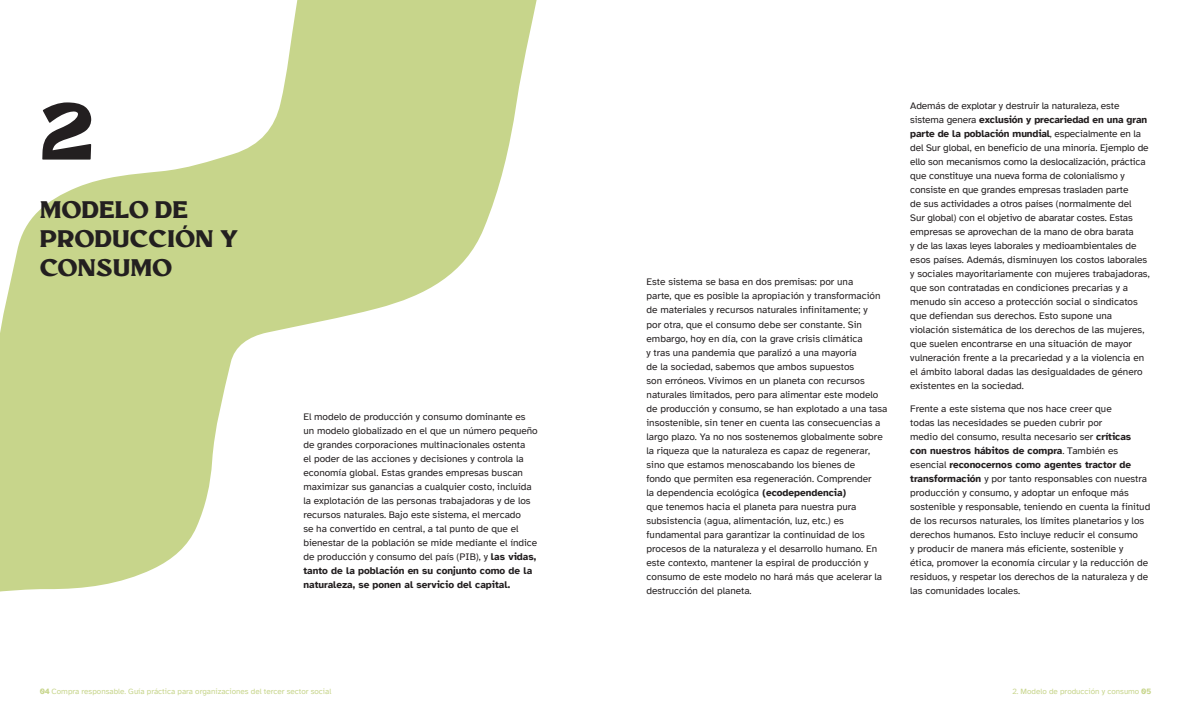
<style>
.page{position:relative;width:1191px;height:709px;background:#fff}
.page>*{position:absolute;margin:0;border:0;box-sizing:border-box;transform-origin:0 0}
.t1{font:80px "Millik";color:#231f20}
.t2{font:24px/28.8px "Millik";color:#231f20}
.t3{font:10px/14px "Atkinson Hyperlegible";color:#231f20}
.t4{font:8px "Atkinson Hyperlegible";color:#c7d58b}
.s1{font-weight:700}
</style>
<div class="page">
<svg style="left:0;top:0;width:537px;height:592px;fill:#c7d58b"></svg>
<p class="t1" style="left:40px;top:86px;width:55px">2</p>
<p class="t3" style="left:910px;top:99px;width:241px">Además de explotar y destruir la naturaleza, este sistema genera <span class="s1">exclusión y precariedad en una gran parte de la población mundial</span>, especialmente en la del Sur global, en beneficio de una minoría. Ejemplo de ello son mecanismos como la deslocalización, práctica que constituye una nueva forma de colonialismo y consiste en que grandes empresas trasladen parte<br>de sus actividades a otros países (normalmente del<br>Sur global) con el objetivo de abaratar costes. Estas empresas se aprovechan de la mano de obra barata<br>y de las laxas leyes laborales y medioambientales de esos países. Además, disminuyen los costos laborales y sociales mayoritariamente con mujeres trabajadoras, que son contratadas en condiciones precarias y a menudo sin acceso a protección social o sindicatos que defiendan sus derechos. Esto supone una violación sistemática de los derechos de las mujeres, que suelen encontrarse en una situación de mayor vulneración frente a la precariedad y a la violencia en el ámbito laboral dadas las desigualdades de género existentes en la sociedad.</p>
<p class="t3" style="left:910px;top:401px;width:241px">Frente a este sistema que nos hace creer que<br>todas las necesidades se pueden cubrir por<br>medio del consumo, resulta necesario ser <span class="s1">críticas con nuestros hábitos de compra</span>. También es esencial <span class="s1">reconocernos como agentes tractor de transformación</span> y por tanto responsables con nuestra producción y consumo, y adoptar un enfoque más sostenible y responsable, teniendo en cuenta la finitud de los recursos naturales, los límites planetarios y los derechos humanos. Esto incluye reducir el consumo<br>y producir de manera más eficiente, sostenible y<br>ética, promover la economía circular y la reducción de residuos, y respetar los derechos de la naturaleza y de las comunidades locales.</p>
<p class="t2" style="left:40px;top:196px;width:200px">MODELO DE<br>PRODUCCIÓN Y<br>CONSUMO</p>
<p class="t3" style="left:646px;top:275px;width:242px">Este sistema se basa en dos premisas: por una<br>parte, que es posible la apropiación y transformación de materiales y recursos naturales infinitamente; y<br>por otra, que el consumo debe ser constante. Sin embargo, hoy en día, con la grave crisis climática<br>y tras una pandemia que paralizó a una mayoría<br>de la sociedad, sabemos que ambos supuestos<br>son erróneos. Vivimos en un planeta con recursos naturales limitados, pero para alimentar este modelo de producción y consumo, se han explotado a una tasa insostenible, sin tener en cuenta las consecuencias a largo plazo. Ya no nos sostenemos globalmente sobre la riqueza que la naturaleza es capaz de regenerar, sino que estamos menoscabando los bienes de<br>fondo que permiten esa regeneración. Comprender<br>la dependencia ecológica <span class="s1">(ecodependencia)<br></span>que tenemos hacia el planeta para nuestra pura subsistencia (agua, alimentación, luz, etc.) es fundamental para garantizar la continuidad de los procesos de la naturaleza y el desarrollo humano. En este contexto, mantener la espiral de producción y consumo de este modelo no hará más que acelerar la destrucción del planeta.</p>
<p class="t3" style="left:303px;top:409px;width:236px">El modelo de producción y consumo dominante es un modelo globalizado en el que un número pequeño de grandes corporaciones multinacionales ostenta<br>el poder de las acciones y decisiones y controla la economía global. Estas grandes empresas buscan maximizar sus ganancias a cualquier costo, incluida la explotación de las personas trabajadoras y de los recursos naturales. Bajo este sistema, el mercado<br>se ha convertido en central, a tal punto de que el bienestar de la población se mide mediante el índice de producción y consumo del país (PIB), y <span class="s1">las vidas, tanto de la población en su conjunto como de la naturaleza, se ponen al servicio del capital.</span></p>
<p class="t4" style="left:40px;top:686px;width:293px"><span class="s1">04</span> Compra responsable. Guía práctica para organizaciones del tercer sector social</p>
<p class="t4" style="left:1012px;top:686px;width:140px">2. Modelo de producción y consumo <span class="s1">05</span></p>
</div>
